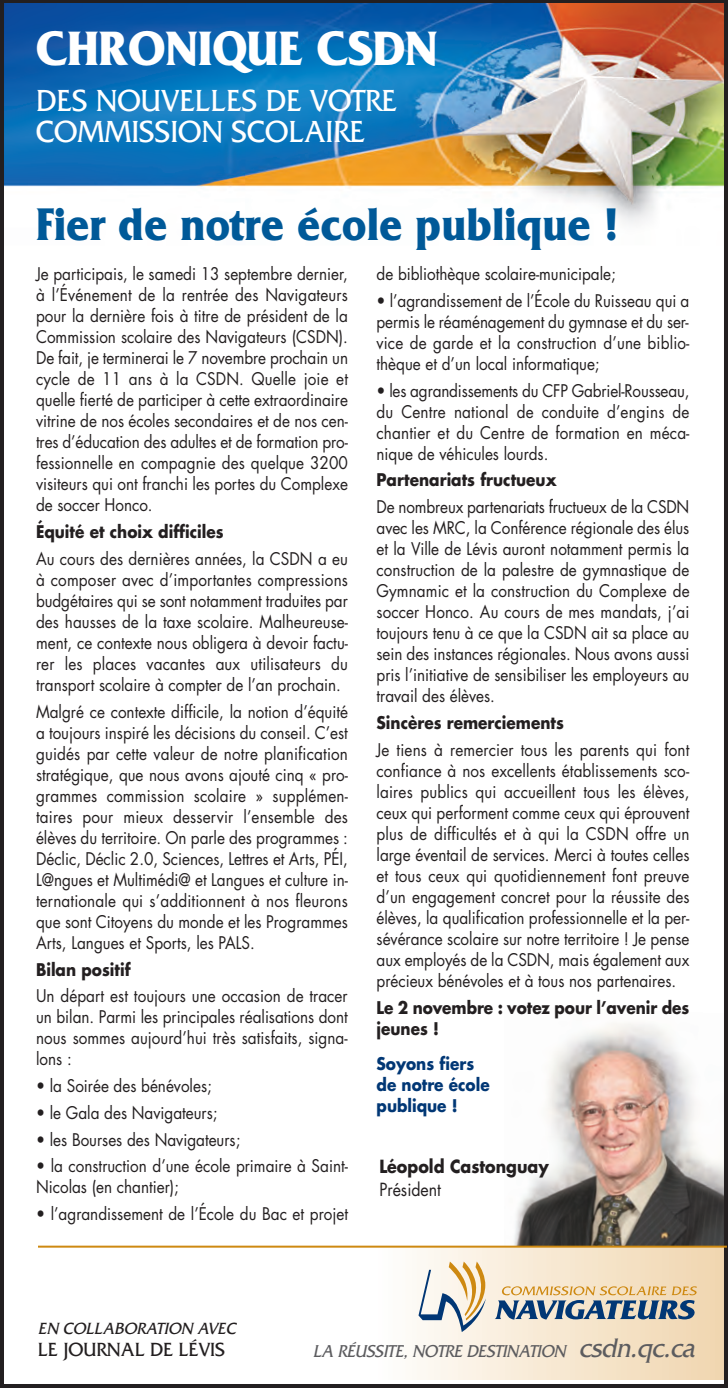
<style>
.page{position:relative;width:728px;height:1389px;background:#fff}
.page>*{position:absolute;margin:0;border:0;box-sizing:border-box;transform-origin:0 0}
.t1{font:700 50.6px "Friz Quadrata";color:#fff;scale:.94 1}
.t2{font:700 48px "Friz Quadrata";color:#005998;scale:.9 1}
.t3{font:32px/31.2px "Friz Quadrata";color:#fff;scale:.94 1}
.t4{font:20px "Friz Quadrata";color:#231f20;scale:.96 1}
.t5{font:italic 18px "Friz Quadrata";letter-spacing:-.015em;color:#5c5c5f;scale:.94 1}
.t6{font:700 17.6px "Futura";color:#231f20;scale:.9 1}
.t7{font:17.6px "Futura";color:#231f20;scale:.9 1}
.t8{font:17px/21px "Futura";color:#231f20;text-align:justify;scale:.9 1}
.t9{font:700 17px/21px "Futura";color:#231f20;scale:.9 1}
.t10{font:700 17px/21px "Futura";color:#013775;scale:.9 1}
.t11{font:italic 17px "Friz Quadrata";color:#231f20;scale:.96 1}
.s1{font-size:28px}
</style>
<div class="page">
<img style="left:514px;top:1023px;width:208px;height:222px">
<img style="left:5px;top:5px;width:717px;height:219px">
<div style="left:376px;top:1246px;width:351px;height:132px;background:linear-gradient(to right,#fefefc,#f0d5ad)"></div>
<div style="left:0;top:0;width:727px;height:1387px;border:4px solid #231f20"></div>
<svg style="left:494px;top:1285px;width:202px;height:34px;background:#a8a8a1"></svg>
<svg style="left:418px;top:1261px;width:68px;height:70px"></svg>
<hr style="left:38px;top:1245px;width:688px;height:2px;background:#ce8911">
<h1 class="t1" style="left:36px;top:18px;width:429px">CHRONIQUE CSDN</h1>
<h3 class="t3" style="left:36px;top:84px;width:385px">DES NOUVELLES DE VOTRE<br>COMMISSION SCOLAIRE</h3>
<h2 class="t2" style="left:36px;top:196px;width:648px">Fier de notre école publique !</h2>
<p class="t8" style="left:36px;top:265px;width:348px">Je participais, le samedi 13 septembre dernier, à l’Événement de la rentrée des Navigateurs pour la dernière fois à titre de président de la Commission scolaire des Navigateurs (CSDN).<br>De fait, je terminerai le 7 novembre prochain un cycle de 11 ans à la CSDN. Quelle joie et quelle fierté de participer à cette extraordinaire vitrine de nos écoles secondaires et de nos cen&shy;tres d’éducation des adultes et de formation pro&shy;fessionnelle en compagnie des quelque 3200 visiteurs qui ont franchi les portes du Complexe de soccer Honco.</p>
<p class="t9" style="left:36px;top:522px;width:210px">Équité et choix difficiles</p>
<p class="t8" style="left:36px;top:549px;width:348px">Au cours des dernières années, la CSDN a eu à composer avec d’importantes compressions budgétaires qui se sont notamment traduites par des hausses de la taxe scolaire. Malheureuse&shy;ment, ce contexte nous obligera à devoir factu&shy;rer les places vacantes aux utilisateurs du transport scolaire à compter de l’an prochain.</p>
<p class="t8" style="left:36px;top:702px;width:348px">Malgré ce contexte difficile, la notion d’équité a toujours inspiré les décisions du conseil. C’est guidés par cette valeur de notre planification stratégique, que nous avons ajouté cinq « pro&shy;grammes commission scolaire » supplémen&shy;taires pour mieux desservir l’ensemble des élèves du territoire. On parle des programmes :<br>Déclic, Déclic 2.0, Sciences, Lettres et Arts, PÉI, L@ngues et Multimédi@ et Langues et culture in&shy;ternationale qui s’additionnent à nos fleurons que sont Citoyens du monde et les Programmes Arts, Langues et Sports, les PALS.</p>
<p class="t9" style="left:36px;top:960px;width:106px">Bilan positif</p>
<p class="t8" style="left:36px;top:986px;width:348px">Un départ est toujours une occasion de tracer un bilan. Parmi les principales réalisations dont nous sommes aujourd’hui très satisfaits, signa&shy;lons :</p>
<p class="t8" style="left:36px;top:1076px;width:197px">• la Soirée des bénévoles;</p>
<p class="t8" style="left:36px;top:1103px;width:203px">• le Gala des Navigateurs;</p>
<p class="t8" style="left:36px;top:1130px;width:228px">• les Bourses des Navigateurs;</p>
<p class="t8" style="left:36px;top:1156px;width:348px">• la construction d’une école primaire à Saint-<br>Nicolas (en chantier);</p>
<p class="t8" style="left:36px;top:1204px;width:348px">• l’agrandissement de l’École du Bac et projet</p>
<p class="t8" style="left:376px;top:265px;width:267px">de bibliothèque scolaire-municipale;</p>
<p class="t8" style="left:376px;top:291px;width:349px">• l’agrandissement de l’École du Ruisseau qui a permis le réaménagement du gymnase et du ser&shy;vice de garde et la construction d’une biblio&shy;thèque et d’un local informatique;</p>
<p class="t8" style="left:376px;top:381px;width:349px">• les agrandissements du CFP Gabriel-Rousseau, du Centre national de conduite d’engins de chantier et du Centre de formation en méca&shy;nique de véhicules lourds.</p>
<p class="t9" style="left:376px;top:471px;width:201px">Partenariats fructueux</p>
<p class="t8" style="left:376px;top:498px;width:349px">De nombreux partenariats fructueux de la CSDN avec les MRC, la Conférence régionale des élus et la Ville de Lévis auront notamment permis la construction de la palestre de gymnastique de Gymnamic et la construction du Complexe de soccer Honco. Au cours de mes mandats, j’ai toujours tenu à ce que la CSDN ait sa place au sein des instances régionales. Nous avons aussi pris l’initiative de sensibiliser les employeurs au travail des élèves.</p>
<p class="t9" style="left:376px;top:713px;width:209px">Sincères remerciements</p>
<p class="t8" style="left:376px;top:740px;width:349px">Je tiens à remercier tous les parents qui font confiance à nos excellents établissements sco&shy;laires publics qui accueillent tous les élèves, ceux qui performent comme ceux qui éprouvent plus de difficultés et à qui la CSDN offre un large éventail de services. Merci à toutes celles et tous ceux qui quotidiennement font preuve d’un engagement concret pour la réussite des élèves, la qualification professionnelle et la per&shy;sévérance scolaire sur notre territoire ! Je pense aux employés de la CSDN, mais également aux précieux bénévoles et à tous nos partenaires.</p>
<p class="t9" style="left:376px;top:998px;width:349px">Le 2 novembre : votez pour l’avenir des jeunes !</p>
<p class="t10" style="left:376px;top:1054px;width:127px">Soyons fiers de notre école publique !</p>
<p class="t6" style="left:379px;top:1158px;width:189px">Léopold Castonguay</p>
<p class="t7" style="left:379px;top:1181px;width:70px">Président</p>
<p class="t11" style="left:38px;top:1317px;width:207px">EN COLLABORATION AVEC</p>
<p class="t4" style="left:38px;top:1337px;width:196px">LE JOURNAL DE LÉVIS</p>
<p class="t5" style="left:312px;top:1340px;width:411px">LA RÉUSSITE, NOTRE DESTINATION <span class="s1">csdn.qc.ca</span></p>
</div>
